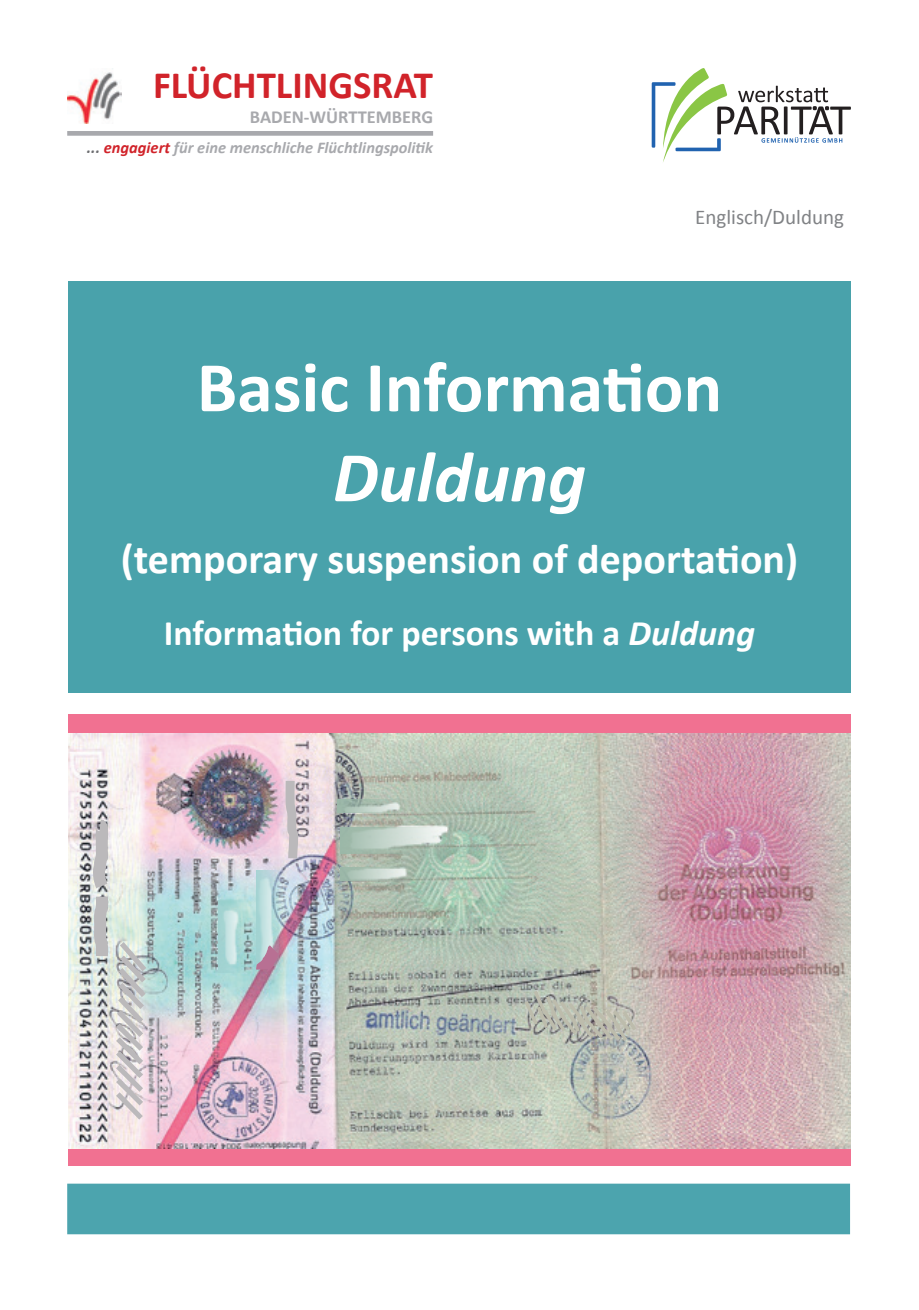
<style>
.page{position:relative;width:919px;height:1310px;background:#fff}
.page>*{position:absolute;margin:0;border:0;box-sizing:border-box;transform-origin:0 0}
.t1{font:700 72px "Calibri";color:#fff}
.t2{font:italic 700 72px "Calibri";color:#fff}
.t3{font:700 42px "Calibri";color:#fff}
.t4{font:700 38.7px "Calibri";color:#d1232a}
.t5{font:700 36px "Calibri";color:#fff}
.t6{font:21px "Calibri";color:#808285}
.t7{font:700 18.3px "Calibri";color:#a8a9ad}
.t8{font:italic 700 16.5px "Calibri";color:#a8a9ad}
.s1{color:#6c6d70}
.s2{color:#d1232a}
.s3{font-style:italic}
</style>
<div class="page">
<div style="left:68px;top:281px;width:782px;height:411px;background:#49a2ab"></div>
<div style="left:68px;top:713px;width:782px;height:452px;background:#f17191"></div>
<img style="left:68px;top:734px;width:782px;height:414px">
<svg style="left:651px;top:68px;width:199px;height:94px"></svg>
<div style="left:67px;top:1183px;width:783px;height:51px;background:#4ca4ae;border:3px solid #4ca4ae"></div>
<div style="left:67px;top:131px;width:366px;height:5px;background:#a8a9ad"></div>
<img style="left:67px;top:68px;width:54px;height:55px">
<svg style="left:338px;top:799px;width:70px;height:14px"></svg>
<svg style="left:340px;top:827px;width:106px;height:27px;background:#b9cbc0"></svg>
<svg style="left:340px;top:867px;width:70px;height:14px"></svg>
<svg style="left:219px;top:900px;width:22px;height:72px;background:#b3dbd9"></svg>
<img style="left:245px;top:772px;width:60px;height:463px">
<svg style="left:84px;top:813px;width:68px;height:312px;background:#d0d0cf"></svg>
<svg style="left:521px;top:987px;width:118px;height:57px;background:#b5b8ad"></svg>
<h3 class="t4" style="left:153px;top:60px;width:281px">FLÜCHTLINGSRAT</h3>
<p class="t7" style="left:250px;top:105px;width:185px">BADEN-WÜRTTEMBERG</p>
<p class="t8" style="left:87px;top:137px;width:347px"><span class="s1">...</span> <span class="s2">engagiert</span> für eine menschliche Flüchtlingspolitik</p>
<p class="t6" style="left:695px;top:204px;width:150px">Englisch/Duldung</p>
<h1 class="t1" style="left:197px;top:341px;width:527px">Basic Information</h1>
<h1 class="t2" style="left:333px;top:432px;width:254px">Duldung</h1>
<h2 class="t3" style="left:121px;top:532px;width:679px">(temporary suspension of deportation)</h2>
<h3 class="t5" style="left:164px;top:610px;width:592px">Information for persons with a <span class="s3">Duldung</span></h3>
</div>
